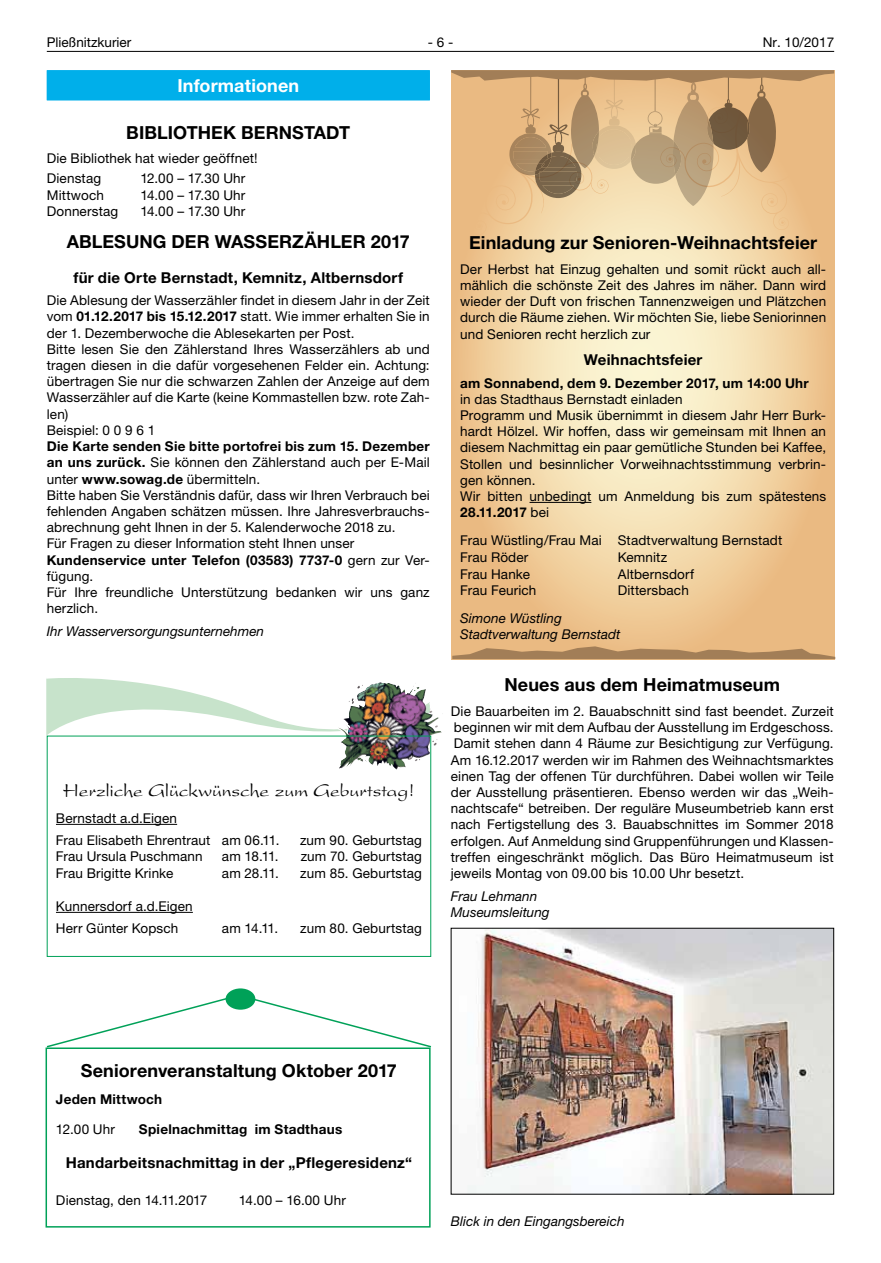
<style>
.page{position:relative;width:881px;height:1263px;background:#fff}
.page>*{position:absolute;margin:0;border:0;box-sizing:border-box;transform-origin:0 0}
.t1{font:19.5px "Present";color:#000}
.t2{font:700 18px "Helvetica Neue LT";letter-spacing:.005em;color:#000}
.t3{font:700 18px "Helvetica Neue LT";letter-spacing:.005em;color:#fff}
.t4{font:700 15px "Helvetica Neue LT";letter-spacing:.015em;color:#000}
.t5{font:13.5px/16.2px "Helvetica Neue LT";letter-spacing:.01em;color:#000}
.t6{font:italic 13.5px/16.2px "Helvetica Neue LT";color:#000}
.t7{font:700 13.5px "Helvetica Neue LT";letter-spacing:.02em;color:#000}
.s1{font-weight:700}
</style>
<div class="page">
<hr style="left:47px;top:51px;width:786px;height:1px;background:#000">
<div style="left:47px;top:70px;width:382px;height:30px;background:#00afea"></div>
<hr style="left:56px;top:824px;width:121px;height:1px;background:#000">
<hr style="left:56px;top:912px;width:137px;height:1px;background:#000">
<svg style="left:46px;top:678px;width:397px;height:97px"></svg>
<div style="left:47px;top:736px;width:384px;height:221px;border:1px solid #00a158"></div>
<div style="left:45px;top:1047px;width:385px;height:180px;border:2px solid #00a158"></div>
<svg style="left:45px;top:995px;width:386px;height:53px"></svg>
<div style="left:225px;top:988px;width:30px;height:22px;background:#00a158;border-radius:50%"></div>
<svg style="left:451px;top:236px;width:382px;height:423px;background:#f2d5a7"></svg>
<svg style="left:451px;top:70px;width:382px;height:166px;background:#d8b485"></svg>
<svg style="left:452px;top:646px;width:382px;height:13px;background:#bc9466"></svg>
<hr style="left:529px;top:502px;width:62px;height:1px;background:#000">
<img style="left:467px;top:930px;width:364px;height:262px">
<p class="t5" style="left:47px;top:34px;width:86px">Pließnitzkurier</p>
<p class="t5" style="left:427px;top:34px;width:27px">- 6 -</p>
<p class="t5" style="left:762px;top:34px;width:73px">Nr. 10/2017</p>
<h2 class="t3" style="left:177px;top:74px;width:123px">Informationen</h2>
<h2 class="t2" style="left:126px;top:121px;width:225px">BIBLIOTHEK BERNSTADT</h2>
<p class="t5" style="left:47px;top:149px;width:212px;line-height:19.6px">Die Bibliothek hat wieder geöffnet!<br>Dienstag</p>
<p class="t5" style="left:140px;top:170px;width:106px">12.00 – 17.30 Uhr</p>
<p class="t5" style="left:47px;top:187px;width:59px">Mittwoch</p>
<p class="t5" style="left:140px;top:187px;width:106px">14.00 – 17.30 Uhr</p>
<p class="t5" style="left:47px;top:203px;width:73px">Donnerstag</p>
<p class="t5" style="left:140px;top:203px;width:106px">14.00 – 17.30 Uhr</p>
<h2 class="t2" style="left:67px;top:230px;width:344px">ABLESUNG DER WASSERZÄHLER 2017</h2>
<p class="t4" style="left:74px;top:268px;width:331px">für die Orte Bernstadt, Kemnitz, Altbernsdorf</p>
<p class="t5" style="left:47px;top:292px;width:384px">Die Ablesung der Wasserzähler findet in diesem Jahr in der Zeit vom <span class="s1">01.12.2017 bis 15.12.2017</span> statt. Wie immer erhalten Sie in der 1. Dezemberwoche die Ablesekarten per Post.<br>Bitte lesen Sie den Zählerstand Ihres Wasserzählers ab und tragen diesen in die dafür vorgesehenen Felder ein. Achtung: übertragen Sie nur die schwarzen Zahlen der Anzeige auf dem Wasserzähler auf die Karte (keine Kommastellen bzw. rote Zah&shy;len)<br>Beispiel: 0 0 9 6 1</p>
<p class="t5" style="left:47px;top:438px;width:384px"><span class="s1">Die Karte senden Sie bitte portofrei bis zum 15. Dezember an uns zurück.</span> Sie können den Zählerstand auch per E-Mail unter <span class="s1">www.sowag.de</span> übermitteln.<br>Bitte haben Sie Verständnis dafür, dass wir Ihren Verbrauch bei fehlenden Angaben schätzen müssen. Ihre Jahresverbrauchs&shy;abrechnung geht Ihnen in der 5. Kalenderwoche 2018 zu.<br>Für Fragen zu dieser Information steht Ihnen unser <span class="s1">Kundenservice unter Telefon (03583) 7737-0</span> gern zur Ver&shy;fügung.<br>Für Ihre freundliche Unterstützung bedanken wir uns ganz herzlich.</p>
<p class="t6" style="left:47px;top:623px;width:219px">Ihr Wasserversorgungsunternehmen</p>
<h1 class="t1" style="left:63px;top:780px;width:352px">Herzliche Glückwünsche zum Geburtstag!</h1>
<p class="t5" style="left:56px;top:807px;width:225px;line-height:21.6px">Bernstadt a.d.Eigen<br>Frau Elisabeth Ehrentraut am 06.11.</p>
<p class="t5" style="left:300px;top:831px;width:123px">zum 90. Geburtstag</p>
<p class="t5" style="left:56px;top:848px;width:148px">Frau Ursula Puschmann</p>
<p class="t5" style="left:222px;top:848px;width:58px">am 18.11.</p>
<p class="t5" style="left:300px;top:848px;width:123px">zum 70. Geburtstag</p>
<p class="t5" style="left:56px;top:865px;width:119px">Frau Brigitte Krinke</p>
<p class="t5" style="left:222px;top:865px;width:59px">am 28.11.</p>
<p class="t5" style="left:300px;top:865px;width:123px">zum 85. Geburtstag</p>
<p class="t5" style="left:56px;top:895px;width:138px;line-height:21.6px">Kunnersdorf a.d.Eigen<br>Herr Günter Kopsch</p>
<p class="t5" style="left:222px;top:919px;width:58px">am 14.11.</p>
<p class="t5" style="left:300px;top:919px;width:123px">zum 80. Geburtstag</p>
<h2 class="t2" style="left:469px;top:231px;width:349px">Einladung zur Senioren-Weihnachtsfeier</h2>
<p class="t5" style="left:460px;top:261px;width:367px;text-align:justify">Der Herbst hat Einzug gehalten und somit rückt auch all&shy;mählich die schönste Zeit des Jahres im näher. Dann wird wieder der Duft von frischen Tannenzweigen und Plätzchen durch die Räume ziehen. Wir möchten Sie, liebe Seniorinnen und Senioren recht herzlich zur</p>
<p class="t4" style="left:583px;top:350px;width:120px">Weihnachtsfeier</p>
<p class="t7" style="left:460px;top:374px;width:350px">am Sonnabend, dem 9. Dezember 2017, um 14:00 Uhr</p>
<p class="t5" style="left:460px;top:391px;width:367px">in das Stadthaus Bernstadt einladen<br>Programm und Musik übernimmt in diesem Jahr Herr Burk&shy;hardt Hölzel. Wir hoffen, dass wir gemeinsam mit Ihnen an diesem Nachmittag ein paar gemütliche Stunden bei Kaffee, Stollen und besinnlicher Vorweihnachtsstimmung verbrin&shy;gen können.<br>Wir bitten unbedingt um Anmeldung bis zum spätestens <span class="s1">28.11.2017</span> bei</p>
<p class="t5" style="left:460px;top:532px;width:323px;line-height:16.6px">Frau Wüstling/Frau Mai Stadtverwaltung Bernstadt<br>Frau Röder</p>
<p class="t5" style="left:617px;top:549px;width:51px">Kemnitz</p>
<p class="t5" style="left:460px;top:565px;width:71px">Frau Hanke</p>
<p class="t5" style="left:617px;top:565px;width:78px">Altbernsdorf</p>
<p class="t5" style="left:460px;top:582px;width:78px">Frau Feurich</p>
<p class="t5" style="left:617px;top:582px;width:73px">Dittersbach</p>
<p class="t6" style="left:460px;top:610px;width:162px">Simone Wüstling<br>Stadtverwaltung Bernstadt</p>
<h2 class="t2" style="left:504px;top:674px;width:277px">Neues aus dem Heimatmuseum</h2>
<p class="t5" style="left:450px;top:703px;width:384px;text-align:justify">Die Bauarbeiten im 2. Bauabschnitt sind fast beendet. Zurzeit beginnen wir mit dem Aufbau der Ausstellung im Erdgeschoss.<br>Damit stehen dann 4 Räume zur Besichtigung zur Verfügung.<br>Am 16.12.2017 werden wir im Rahmen des Weihnachtsmarktes einen Tag der offenen Tür durchführen. Dabei wollen wir Teile der Ausstellung präsentieren. Ebenso werden wir das „Weih&shy;nachtscafe“ betreiben. Der reguläre Museumbetrieb kann erst nach Fertigstellung des 3. Bauabschnittes im Sommer 2018 erfolgen. Auf Anmeldung sind Gruppenführungen und Klassen&shy;treffen eingeschränkt möglich. Das Büro Heimatmuseum ist jeweils Montag von 09.00 bis 10.00 Uhr besetzt.</p>
<p class="t6" style="left:450px;top:887px;width:100px">Frau Lehmann<br>Museumsleitung</p>
<h2 class="t2" style="left:81px;top:1060px;width:317px">Seniorenveranstaltung Oktober 2017</h2>
<p class="t7" style="left:56px;top:1091px;width:108px">Jeden Mittwoch</p>
<p class="t5" style="left:56px;top:1121px;width:60px">12.00 Uhr</p>
<p class="t7" style="left:139px;top:1121px;width:205px">Spielnachmittag im Stadthaus</p>
<p class="t4" style="left:66px;top:1153px;width:348px">Handarbeitsnachmittag in der „Pflegeresidenz“</p>
<p class="t5" style="left:56px;top:1191px;width:153px">Dienstag, den 14.11.2017</p>
<p class="t5" style="left:239px;top:1191px;width:108px">14.00 – 16.00 Uhr</p>
<p class="t6" style="left:450px;top:1212px;width:175px">Blick in den Eingangsbereich</p>
</div>
